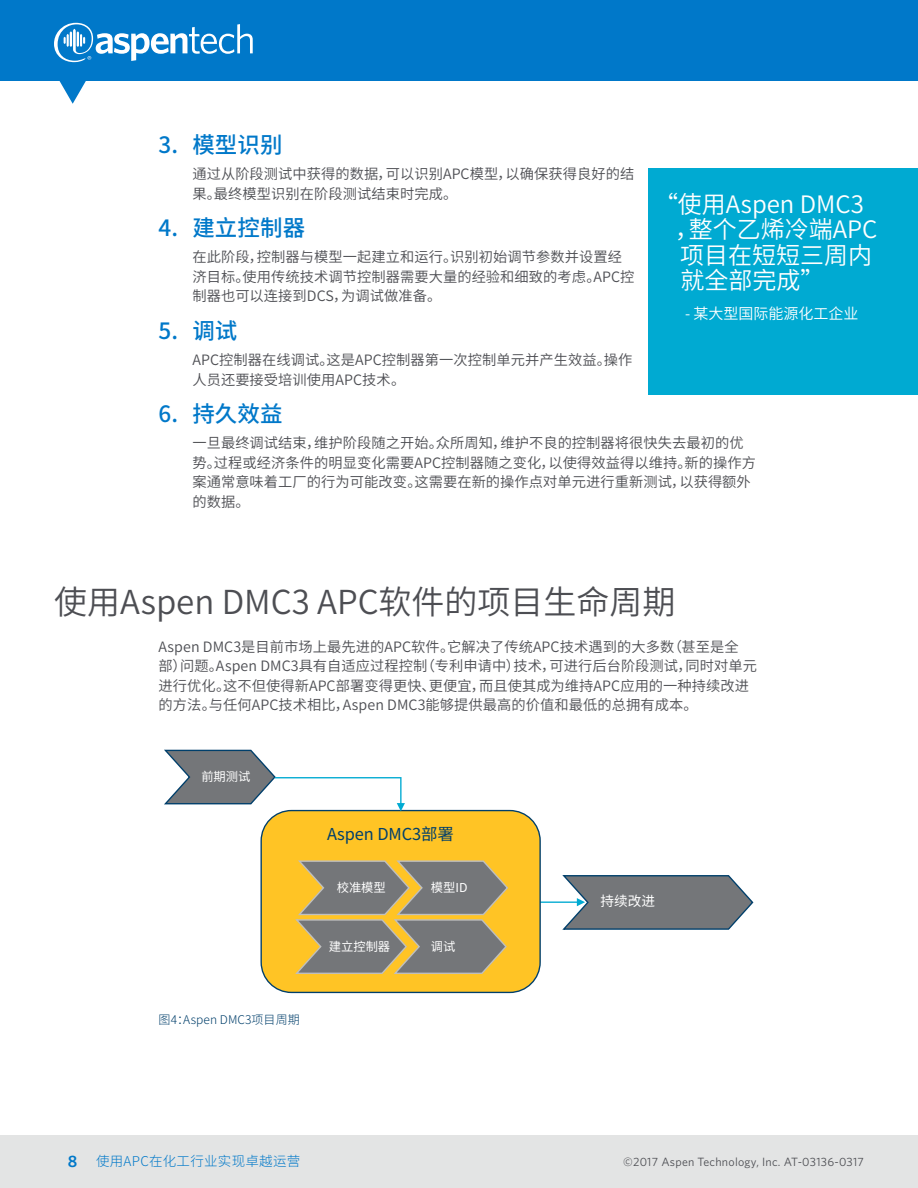
<style>
.page{position:relative;width:918px;height:1188px;background:#fff}
.page>*{position:absolute;margin:0;border:0;box-sizing:border-box;transform-origin:0 0}
.t1{font:33px "Source Han Sans CN";color:#4d4e53}
.t2{font:24px/25.5px "Source Han Sans CN";color:#fff}
.t3{font:500 22.5px "Source Han Sans CN";letter-spacing:.005em;color:#0078c9}
.t4{font:16.35px "Source Han Sans CN";letter-spacing:-.005em;color:#003f6b}
.t5{font:15px "Source Han Sans CN";color:#fff}
.t6{font:14.25px/19.5px "Source Han Sans CN";letter-spacing:.005em;color:#4d4e53}
.t7{font:13.65px "Source Han Sans CN";color:#fff}
.t8{font:300 13.5px "Source Han Sans CN";letter-spacing:.02em;color:#0078c9}
.t9{font:12.3px "Source Han Sans CN";letter-spacing:-.005em;color:#fff}
.t10{font:12px "Whitney";letter-spacing:.02em;color:#4d4e53}
.t11{font:300 12px "Source Han Sans CN";letter-spacing:.005em;color:#003f6b}
.s1{font-family:"Whitney";font-weight:600;font-size:16.5px}
</style>
<div class="page">
<div style="left:0;top:1135px;width:918px;height:53px;background:#e3e4e4"></div>
<div style="left:0;top:0;width:918px;height:81px;background:#0078c9"></div>
<svg style="left:54px;top:23px;width:199px;height:81px"></svg>
<div style="left:648px;top:169px;width:270px;height:226px;background:#00aad2"></div>
<div style="left:261px;top:811px;width:279px;height:181px;background:#ffc425;border-radius:30px"></div>
<div style="left:260px;top:810px;width:281px;height:183px;border:1px solid #003f6b;border-radius:30px"></div>
<svg style="left:540px;top:874px;width:214px;height:56px"></svg>
<svg style="left:164px;top:749px;width:241px;height:62px"></svg>
<svg style="left:295px;top:860px;width:213px;height:114px"></svg>
<h3 class="t3" style="left:159px;top:132px;width:126px">3. 模型识别</h3>
<p class="t6" style="left:192px;top:165px;width:444px">通过从阶段测试中获得的数据，可以识别APC模型，以确保获得良好的结果。最终模型识别在阶段测试结束时完成。</p>
<h3 class="t3" style="left:159px;top:215px;width:148px">4. 建立控制器</h3>
<p class="t6" style="left:192px;top:248px;width:444px">在此阶段，控制器与模型一起建立和运行。识别初始调节参数并设置经济目标。使用传统技术调节控制器需要大量的经验和细致的考虑。APC控制器也可以连接到DCS，为调试做准备。</p>
<h3 class="t3" style="left:159px;top:318px;width:80px">5. 调试</h3>
<p class="t6" style="left:192px;top:351px;width:442px">APC控制器在线调试。这是APC控制器第一次控制单元并产生效益。操作人员还要接受培训使用APC技术。</p>
<h3 class="t3" style="left:159px;top:401px;width:126px">6. 持久效益</h3>
<p class="t6" style="left:192px;top:434px;width:565px">一旦最终调试结束，维护阶段随之开始。众所周知，维护不良的控制器将很快失去最初的优势。过程或经济条件的明显变化需要APC控制器随之变化，以使得效益得以维持。新的操作方案通常意味着工厂的行为可能改变。这需要在新的操作点对单元进行重新测试，以获得额外的数据。</p>
<h2 class="t2" style="left:675px;top:192px;width:204px;text-indent:-21px">“使用Aspen DMC3，整个乙烯冷端APC项目在短短三周内就全部完成”</h2>
<p class="t5" style="left:685px;top:305px;width:175px">- 某大型国际能源化工企业</p>
<h1 class="t1" style="left:54px;top:584px;width:623px">使用Aspen DMC3 APC软件的项目生命周期</h1>
<p class="t6" style="left:159px;top:637px;width:600px">Aspen DMC3是目前市场上最先进的APC软件。它解决了传统APC技术遇到的大多数（甚至是全<br>部）问题。Aspen DMC3具有自适应过程控制（专利申请中）技术，可进行后台阶段测试，同时对单元进行优化。这不但使得新APC部署变得更快、更便宜，而且使其成为维持APC应用的一种持续改进的方法。与任何APC技术相比，Aspen DMC3能够提供最高的价值和最低的总拥有成本。</p>
<p class="t9" style="left:201px;top:769px;width:51px">前期测试</p>
<p class="t11" style="left:159px;top:1013px;width:143px">图4：Aspen DMC3项目周期</p>
<p class="t4" style="left:327px;top:825px;width:128px">Aspen DMC3部署</p>
<p class="t9" style="left:337px;top:881px;width:51px">校准模型</p>
<p class="t9" style="left:431px;top:881px;width:38px">模型ID</p>
<p class="t9" style="left:329px;top:939px;width:63px">建立控制器</p>
<p class="t9" style="left:431px;top:939px;width:26px">调试</p>
<p class="t7" style="left:600px;top:894px;width:56px">持续改进</p>
<p class="t8" style="left:68px;top:1154px;width:234px"><span class="s1">8</span> 使用APC在化工行业实现卓越运营</p>
<p class="t10" style="left:623px;top:1154px;width:242px">©2017 Aspen Technology, Inc. AT-03136-0317</p>
</div>
